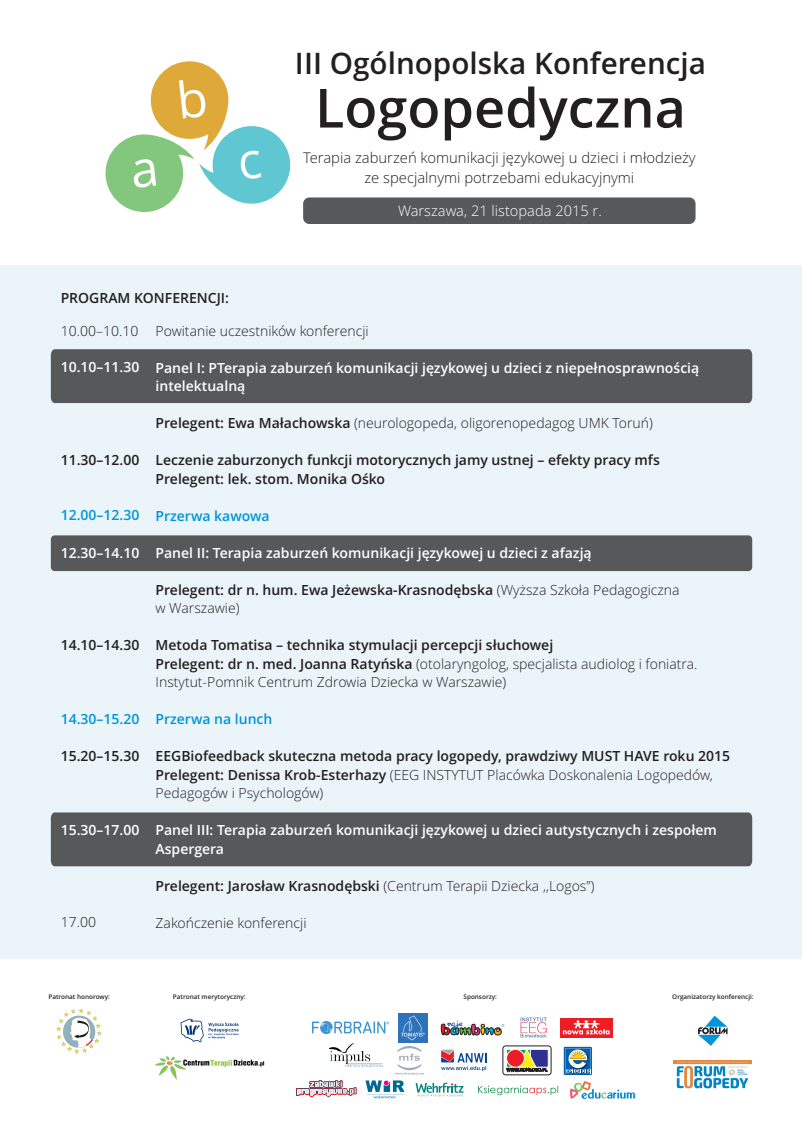
<style>
.page{position:relative;width:802px;height:1134px;background:#fff}
.page>*{position:absolute;margin:0;border:0;box-sizing:border-box;transform-origin:0 0}
.t1{font:600 54px "Open Sans";color:#231f20}
.t2{font:600 29.64px "Open Sans";color:#231f20}
.t3{font:300 14.8px/20.2px "Open Sans";color:#231f20;text-align:center}
.t4{font:300 14.64px "Open Sans";color:#fff}
.t5{font:600 14px/18.5px "Open Sans";color:#231f20}
.t6{font:600 14px/18.5px "Open Sans";color:#fff}
.t7{font:300 14px "Open Sans";color:#231f20}
.t8{font:600 14px "Open Sans";color:#0095d9}
.t9{font:600 6.4px "Open Sans";color:#231f20}
.s1{font-weight:600}
.s2{font-weight:300}
</style>
<div class="page">
<div style="left:0;top:265px;width:802px;height:694px;background:#ebf5f9"></div>
<div style="left:303px;top:197px;width:392px;height:27px;background:#57585a;border-radius:6px"></div>
<svg style="left:105px;top:61px;width:186px;height:151px"></svg>
<img style="left:180px;top:1018px;width:59px;height:25px">
<img style="left:155px;top:1056px;width:110px;height:24px">
<svg style="left:441px;top:1050px;width:45px;height:21px"></svg>
<svg style="left:440px;top:1020px;width:64px;height:16px"></svg>
<svg style="left:698px;top:1016px;width:29px;height:30px"></svg>
<img style="left:673px;top:1060px;width:79px;height:29px">
<img style="left:570px;top:1082px;width:64px;height:17px">
<div style="left:51px;top:349px;width:701px;height:54px;background:#57585a"></div>
<img style="left:396px;top:1046px;width:27px;height:28px">
<img style="left:56px;top:1008px;width:45px;height:45px">
<svg style="left:296px;top:1080px;width:61px;height:17px"></svg>
<div style="left:51px;top:812px;width:701px;height:54px;background:#57585a"></div>
<div style="left:51px;top:535px;width:701px;height:36px;background:#57585a;border-radius:4px"></div>
<svg style="left:560px;top:1018px;width:52px;height:20px"></svg>
<svg style="left:563px;top:1020px;width:46px;height:14px"></svg>
<img style="left:398px;top:1013px;width:29px;height:29px">
<img style="left:520px;top:1018px;width:27px;height:20px">
<svg style="left:415px;top:1083px;width:48px;height:14px"></svg>
<div style="left:502px;top:1045px;width:49px;height:30px;background:#fff;border:1px solid #231f20;border-radius:3px"></div>
<svg style="left:506px;top:1049px;width:42px;height:23px"></svg>
<div style="left:564px;top:1047px;width:28px;height:28px;background:#0160ae"></div>
<svg style="left:565px;top:1048px;width:26px;height:26px"></svg>
<svg style="left:478px;top:1086px;width:80px;height:9px"></svg>
<img style="left:365px;top:1080px;width:40px;height:19px">
<img style="left:329px;top:1043px;width:53px;height:24px">
<img style="left:313px;top:1021px;width:76px;height:13px">
<h2 class="t2" style="left:295px;top:52px;width:412px">III Ogólnopolska Konferencja</h2>
<h1 class="t1" style="left:315px;top:86px;width:372px">Logopedyczna</h1>
<p class="t3" style="left:303px;top:149px;width:394px">Terapia zaburzeñ komunikacji jêzykowej u dzieci i m³odzie¿y ze specjalnymi potrzebami edukacyjnymi</p>
<p class="t4" style="left:398px;top:205px;width:205px">Warszawa, 21 listopada 2015 r.</p>
<p class="t5" style="left:61px;top:290px;width:170px">PROGRAM KONFERENCJI:</p>
<p class="t7" style="left:61px;top:325px;width:79px">10.00–10.10</p>
<p class="t6" style="left:61px;top:359px;width:80px">10.10–11.30</p>
<p class="t7" style="left:155px;top:325px;width:215px">Powitanie uczestników konferencji</p>
<p class="t6" style="left:155px;top:360px;width:545px">Panel I: PTerapia zaburzeñ komunikacji jêzykowej u dzieci z niepe³nosprawnoœci¹ intelektualn¹</p>
<p class="t5" style="left:61px;top:452px;width:80px">11.30–12.00</p>
<p class="t8" style="left:61px;top:510px;width:80px">12.00–12.30</p>
<p class="t6" style="left:61px;top:545px;width:80px">12.30–14.10</p>
<p class="t5" style="left:61px;top:637px;width:80px">14.10–14.30</p>
<p class="t8" style="left:61px;top:713px;width:80px">14.30–15.20</p>
<p class="t5" style="left:61px;top:748px;width:80px">15.20–15.30</p>
<p class="t6" style="left:61px;top:822px;width:80px">15.30–17.00</p>
<p class="t7" style="left:61px;top:917px;width:37px">17.00</p>
<p class="t7" style="left:155px;top:417px;width:499px"><span class="s1">Prelegent: Ewa Ma³achowska</span> (neurologopeda, oligorenopedagog UMK Toruñ)</p>
<p class="t5" style="left:155px;top:452px;width:506px">Leczenie zaburzonych funkcji motorycznych jamy ustnej – efekty pracy mfs<br>Prelegent: lek. stom. Monika Oœko</p>
<p class="t8" style="left:155px;top:510px;width:116px">Przerwa kawowa</p>
<p class="t6" style="left:155px;top:545px;width:437px">Panel II: Terapia zaburzeñ komunikacji jêzykowej u dzieci z afazj¹</p>
<p class="t5" style="left:155px;top:582px;width:525px">Prelegent: dr n. hum. Ewa Je¿ewska-Krasnodêbska <span class="s2">(Wy¿sza Szko³a Pedagogiczna w Warszawie)</span></p>
<p class="t5" style="left:155px;top:637px;width:543px">Metoda Tomatisa – technika stymulacji percepcji s³uchowej<br>Prelegent: dr n. med. Joanna Ratyñska <span class="s2">(otolaryngolog, specjalista audiolog i foniatra.</span></p>
<p class="t7" style="left:155px;top:676px;width:352px">Instytut-Pomnik Centrum Zdrowia Dziecka w Warszawie)</p>
<p class="t8" style="left:155px;top:713px;width:118px">Przerwa na lunch</p>
<p class="t5" style="left:155px;top:748px;width:576px">EEGBiofeedback skuteczna metoda pracy logopedy, prawdziwy MUST HAVE roku 2015<br>Prelegent: Denissa Krob-Esterhazy <span class="s2">(EEG INSTYTUT Placówka Doskonalenia Logopedów,<br>Pedagogów i Psychologów)</span></p>
<p class="t6" style="left:155px;top:822px;width:563px">Panel III: Terapia zaburzeñ komunikacji jêzykowej u dzieci autystycznych i zespo³em<br>Aspergera</p>
<p class="t7" style="left:155px;top:880px;width:440px"><span class="s1">Prelegent: Jaros³aw Krasnodêbski</span> (Centrum Terapii Dziecka ,,Logos”)</p>
<p class="t7" style="left:155px;top:917px;width:152px">Zakoñczenie konferencji</p>
<p class="t9" style="left:48px;top:994px;width:63px">Patronat honorowy:</p>
<p class="t9" style="left:173px;top:994px;width:74px">Patronat merytoryczny:</p>
<p class="t9" style="left:463px;top:994px;width:35px">Sponsorzy:</p>
<p class="t9" style="left:672px;top:994px;width:83px">Organizatorzy konferencji:</p>
</div>
